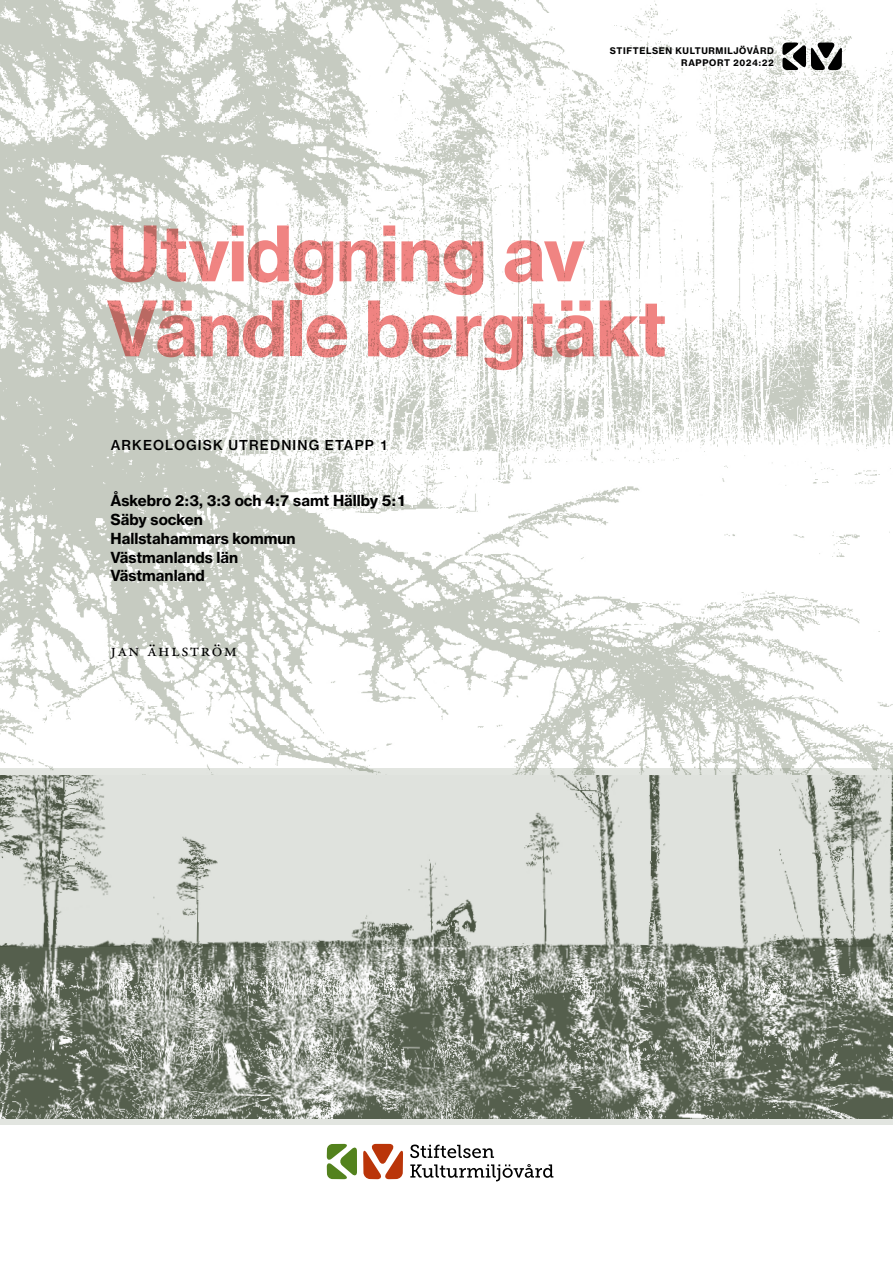
<style>
.page{position:relative;width:893px;height:1263px;background:#fff}
.page>*{position:absolute;margin:0;border:0;box-sizing:border-box;transform-origin:0 0}
.t1{font:75px/75px "N Haas Grotesk TX Pro 75 Bd";letter-spacing:-.02em;color:#f08482}
.t2{font:18.75px "Adobe Garamond Pro";letter-spacing:.1em;color:#000}
.t3{font:15px/18.8px "N Haas Grotesk TX Pro 75 Bd";color:#000}
.t4{font:13.5px "N Haas Grotesk TX Pro 65 Md";letter-spacing:.085em;color:#000}
.t5{font:9px/12px "N Haas Grotesk TX Pro 75 Bd";letter-spacing:.065em;color:#000;text-align:right}
</style>
<div class="page">
<img style="left:0;top:0;width:893px;height:769px">
<svg style="left:782px;top:43px;width:60px;height:27px"></svg>
<svg style="left:327px;top:1144px;width:30px;height:35px"></svg>
<svg style="left:363px;top:1144px;width:40px;height:35px"></svg>
<svg style="left:410px;top:1164px;width:143px;height:17px"></svg>
<svg style="left:410px;top:1144px;width:84px;height:14px"></svg>
<div style="left:0;top:769px;width:893px;height:356px;background:#e2e5e0"></div>
<svg style="left:0;top:947px;width:893px;height:172px;background:#8a9084"></svg>
<svg style="left:0;top:775px;width:893px;height:172px"></svg>
<p class="t5" style="left:610px;top:45px;width:165px">STIFTELSEN KULTURMILJÖVÅRD<br>RAPPORT 2024:22</p>
<h1 class="t1" style="left:106px;top:216px;width:562px">Utvidgning av<br>Vändle bergtäkt</h1>
<p class="t4" style="left:111px;top:437px;width:279px">ARKEOLOGISK UTREDNING ETAPP 1</p>
<p class="t3" style="left:111px;top:491px;width:297px">Åskebro 2:3, 3:3 och 4:7 samt Hällby 5:1<br>Säby socken<br>Hallstahammars kommun<br>Västmanlands län<br>Västmanland</p>
<p class="t2" style="left:111px;top:639px;width:128px">jan ählström</p>
</div>
